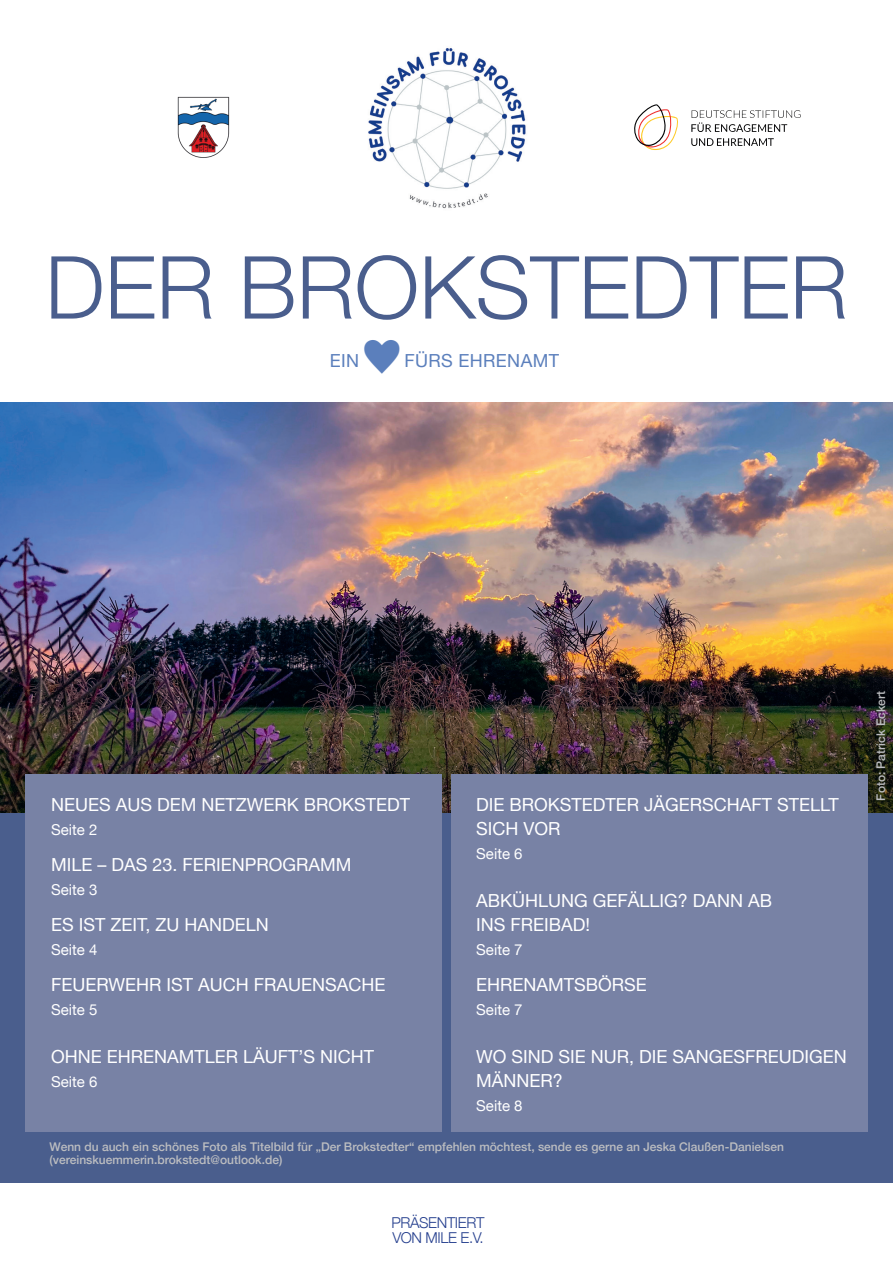
<style>
.page{position:relative;width:893px;height:1263px;background:#fff}
.page>*{position:absolute;margin:0;border:0;box-sizing:border-box;transform-origin:0 0}
.t1{font:300 87px "Helvetica Neue";color:#4a5e8d}
.t2{font:700 45px "Meiryo";color:#5b7fbc}
.t3{font:18px/24px "Helvetica Neue";color:#fff}
.t4{font:18px "Helvetica Neue";letter-spacing:.02em;color:#5b7fbc}
.t5{font:15px "Helvetica Neue";color:#fff}
.t6{font:300 15px/15px "Helvetica Neue";letter-spacing:-.025em;color:#253f8e}
.t7{font:500 12px/12.8px "Helvetica Neue";color:#bcbdc0}
</style>
<div class="page">
<img style="left:368px;top:48px;width:158px;height:161px">
<img style="left:177px;top:96px;width:53px;height:62px">
<svg style="left:691px;top:138px;width:83px;height:8px"></svg>
<svg style="left:691px;top:110px;width:109px;height:22px"></svg>
<svg style="left:634px;top:104px;width:44px;height:46px"></svg>
<img style="left:0;top:403px;width:893px;height:410px">
<div style="left:0;top:813px;width:893px;height:370px;background:#4a5e8d"></div>
<div style="left:26px;top:774px;width:416px;height:357px;background:#7882a5"></div>
<div style="left:451px;top:774px;width:416px;height:357px;background:#7882a5"></div>
<h1 class="t1" style="left:45px;top:217px;width:804px">DER BROKSTEDTER</h1>
<p class="t4" style="left:330px;top:347px;width:31px">EIN</p>
<h2 class="t2" style="left:359px;top:325px;width:46px">♥</h2>
<p class="t4" style="left:404px;top:347px;width:156px">FÜRS EHRENAMT</p>
<p class="t3" style="left:51px;top:793px;width:361px">NEUES AUS DEM NETZWERK BROKSTEDT</p>
<p class="t5" style="left:51px;top:818px;width:48px">Seite 2</p>
<p class="t3" style="left:51px;top:853px;width:302px">MILE – DAS 23. FERIENPROGRAMM</p>
<p class="t5" style="left:51px;top:878px;width:48px">Seite 3</p>
<p class="t3" style="left:51px;top:913px;width:219px">ES IST ZEIT, ZU HANDELN</p>
<p class="t5" style="left:51px;top:938px;width:48px">Seite 4</p>
<p class="t3" style="left:51px;top:973px;width:336px">FEUERWEHR IST AUCH FRAUENSACHE</p>
<p class="t5" style="left:51px;top:998px;width:48px">Seite 5</p>
<p class="t3" style="left:51px;top:1045px;width:324px">OHNE EHRENAMTLER LÄUFT’S NICHT</p>
<p class="t5" style="left:51px;top:1070px;width:48px">Seite 6</p>
<p class="t3" style="left:476px;top:793px;width:364px">DIE BROKSTEDTER JÄGERSCHAFT STELLT<br>SICH VOR</p>
<p class="t5" style="left:476px;top:842px;width:48px">Seite 6</p>
<p class="t3" style="left:476px;top:889px;width:297px">ABKÜHLUNG GEFÄLLIG? DANN AB<br>INS FREIBAD!</p>
<p class="t5" style="left:476px;top:938px;width:48px">Seite 7</p>
<p class="t3" style="left:476px;top:973px;width:172px">EHRENAMTSBÖRSE</p>
<p class="t5" style="left:476px;top:998px;width:48px">Seite 7</p>
<p class="t3" style="left:476px;top:1045px;width:372px">WO SIND SIE NUR, DIE SANGESFREUDIGEN<br>MÄNNER?</p>
<p class="t5" style="left:476px;top:1094px;width:48px">Seite 8</p>
<p class="t7" style="left:50px;top:1140px;width:736px">Wenn du auch ein schönes Foto als Titelbild für „Der Brokstedter“ empfehlen möchtest, sende es gerne an Jeska Claußen-Danielsen (vereinskuemmerin.brokstedt@outlook.de)</p>
<p class="t6" style="left:391px;top:1213px;width:95px">PRÄSENTIERT<br>VON MILE E.V.</p>
<p class="t7" style="left:873px;top:800px;width:111px;rotate:-90deg">Foto: Patrick Eckert</p>
</div>
